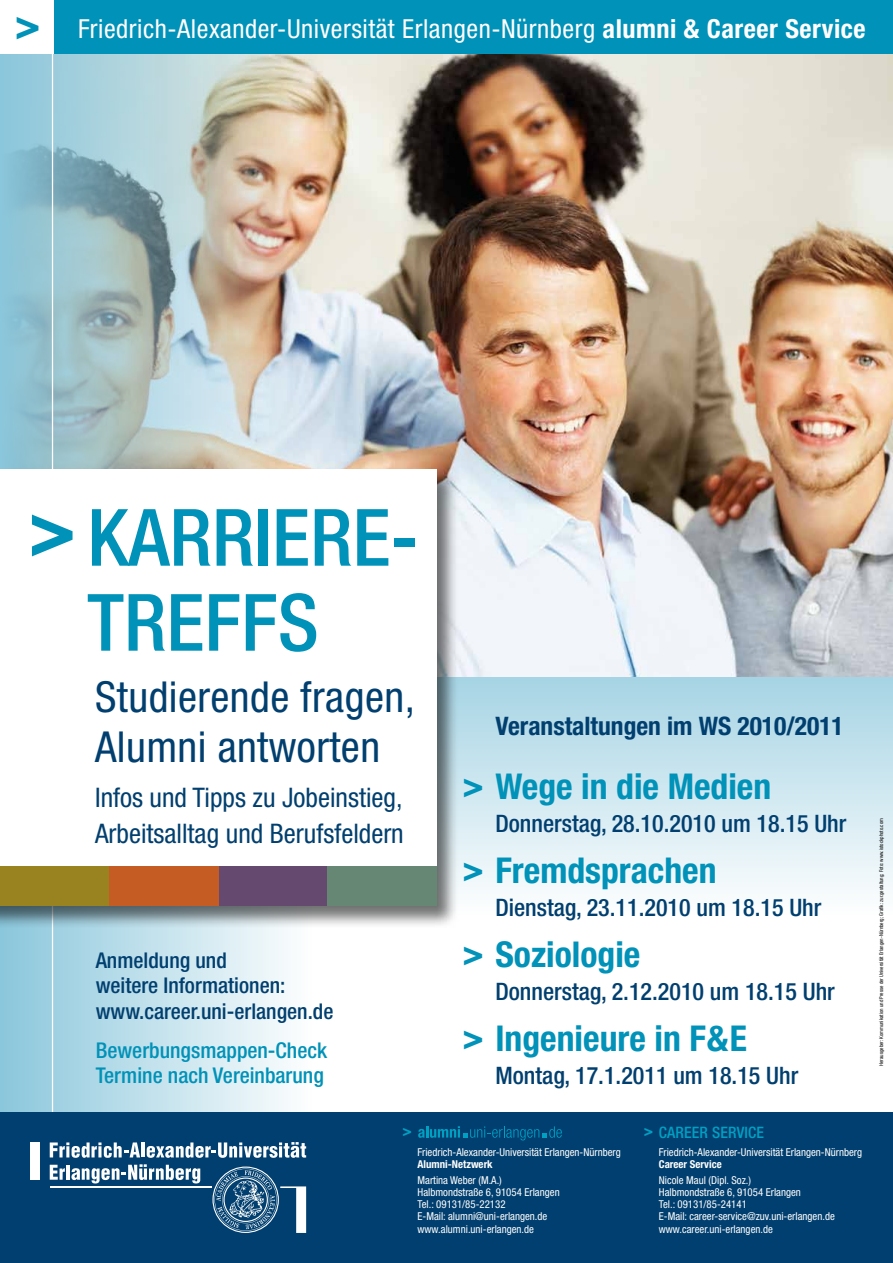
<style>
.page{position:relative;width:893px;height:1263px;background:#fff}
.page>*{position:absolute;margin:0;border:0;box-sizing:border-box;transform-origin:0 0}
.t1{font:500 condensed 79.12px/85px "Helvetica Neue";color:#0092b8;text-align:center}
.t2{font:700 condensed 42.9px "Helvetica Neue";color:#0092b8}
.t3{font:condensed 42.75px/49.5px "Helvetica Neue";letter-spacing:.01em;color:#003f6f}
.t4{font:700 condensed 35.62px "Helvetica Neue";color:#0092b8}
.t5{font:condensed 27px/36px "Helvetica Neue";color:#003f6f}
.t6{font:condensed 26.25px "Helvetica Neue";letter-spacing:.02em;color:#fff}
.t7{font:700 condensed 25.5px "Helvetica Neue";color:#003f6f}
.t8{font:500 condensed 24.08px "Helvetica Neue";color:#003f6f}
.t9{font:500 condensed 21.75px/25.5px "Helvetica Neue";color:#003f6f}
.t10{font:500 condensed 21.75px/25.5px "Helvetica Neue";color:#0092b8}
.t11{font:500 condensed 15.75px "Helvetica Neue";color:#00a0c3}
.t12{font:700 condensed 15.75px "Helvetica Neue";color:#00a0c3}
.t13{font:condensed 10.88px/12.1px "Helvetica Neue";color:#fff}
.t14{font:700 condensed 10.88px "Helvetica Neue";color:#fff}
.t15{font:condensed 5.25px "Helvetica Neue";color:#000}
.s1{font-weight:700}
.s2{font-weight:700;font-size:80.25px}
</style>
<div class="page">
<svg style="left:458px;top:676px;width:435px;height:217px;background:#cde6ef"></svg>
<img style="left:311px;top:53px;width:582px;height:623px">
<img style="left:0;top:53px;width:311px;height:1059px">
<div style="left:53px;top:0;width:840px;height:53px;background:#0092b8"></div>
<hr style="left:52px;top:0;width:1px;height:1199px;background:#fff">
<div style="left:0;top:467px;width:458px;height:461px;background:#000;opacity:.55"></div>
<div style="left:0;top:469px;width:436px;height:437px;background:#fff"></div>
<div style="left:0;top:866px;width:109px;height:40px;background:#998220"></div>
<div style="left:218px;top:866px;width:109px;height:40px;background:#65496f"></div>
<div style="left:327px;top:866px;width:109px;height:40px;background:#658774"></div>
<div style="left:109px;top:866px;width:109px;height:40px;background:#c45c23"></div>
<div style="left:0;top:1112px;width:893px;height:151px;background:#003f6f"></div>
<hr style="left:50px;top:1186px;width:161px;height:2px;background:#fff">
<div style="left:30px;top:1142px;width:10px;height:38px;background:#fff"></div>
<svg style="left:50px;top:1142px;width:90px;height:16px"></svg>
<hr style="left:142px;top:1142px;width:3px;height:15px;background:#fff">
<svg style="left:147px;top:1142px;width:159px;height:16px"></svg>
<svg style="left:50px;top:1165px;width:15px;height:15px"></svg>
<hr style="left:66px;top:1165px;width:4px;height:15px;background:#fff">
<svg style="left:71px;top:1164px;width:129px;height:19px"></svg>
<svg style="left:212px;top:1166px;width:94px;height:67px"></svg>
<svg style="left:418px;top:1126px;width:144px;height:14px"></svg>
<h2 class="t2" style="left:15px;top:-2px;width:27px">&gt;</h2>
<h3 class="t6" style="left:78px;top:14px;width:789px">Friedrich-Alexander-Universität Erlangen-Nürnberg <span class="s1">alumni &amp; Career Service</span></h3>
<h1 class="t1" style="left:28px;top:494px;width:392px"><span class="s2">&gt;</span>KARRIERE-<br>TREFFS</h1>
<h3 class="t3" style="left:95px;top:672px;width:321px">Studierende fragen,<br>Alumni antworten</h3>
<h3 class="t5" style="left:95px;top:779px;width:310px">Infos und Tipps zu Jobeinstieg,<br>Arbeitsalltag und Berufsfeldern</h3>
<h3 class="t9" style="left:96px;top:947px;width:239px">Anmeldung und<br>weitere Informationen: www.career.uni-erlangen.de</h3>
<h3 class="t10" style="left:96px;top:1037px;width:233px">Bewerbungsmappen-Check<br>Termine nach Vereinbarung</h3>
<h3 class="t7" style="left:495px;top:710px;width:350px">Veranstaltungen im WS 2010/2011</h3>
<h3 class="t4" style="left:462px;top:765px;width:310px">&gt; Wege in die Medien</h3>
<h3 class="t8" style="left:495px;top:809px;width:352px">Donnerstag, 28.10.2010 um 18.15 Uhr</h3>
<h3 class="t4" style="left:462px;top:849px;width:256px">&gt; Fremdsprachen</h3>
<h3 class="t8" style="left:495px;top:893px;width:327px">Dienstag, 23.11.2010 um 18.15 Uhr</h3>
<h3 class="t4" style="left:462px;top:932px;width:180px">&gt; Soziologie</h3>
<h3 class="t8" style="left:495px;top:977px;width:341px">Donnerstag, 2.12.2010 um 18.15 Uhr</h3>
<h3 class="t4" style="left:462px;top:1016px;width:286px">&gt; Ingenieure in F&amp;E</h3>
<h3 class="t8" style="left:495px;top:1060px;width:304px">Montag, 17.1.2011 um 18.15 Uhr</h3>
<h3 class="t12" style="left:402px;top:1121px;width:11px">&gt;</h3>
<p class="t13" style="left:418px;top:1145px;width:205px">Friedrich-Alexander-Universität Erlangen-Nürnberg</p>
<p class="t14" style="left:418px;top:1157px;width:77px">Alumni-Netzwerk</p>
<p class="t13" style="left:418px;top:1173px;width:144px">Martina Weber (M.A.)<br>Halbmondstraße 6, 91054 Erlangen<br>Tel.: 09131/85-22132<br>E-Mail: alumni@uni-erlangen.de</p>
<p class="t13" style="left:418px;top:1223px;width:118px">www.alumni.uni-erlangen.de</p>
<h3 class="t11" style="left:644px;top:1123px;width:33px"><span class="s1">&gt;</span> Career</h3>
<h3 class="t11" style="left:712px;top:1123px;width:17px">Service</h3>
<p class="t13" style="left:659px;top:1146px;width:205px">Friedrich-Alexander-Universität Erlangen-Nürnberg</p>
<p class="t14" style="left:659px;top:1157px;width:64px">Career Service</p>
<p class="t13" style="left:659px;top:1174px;width:177px">Nicole Maul (Dipl. Soz.)<br>Halbmondstraße 6, 91054 Erlangen<br>Tel.: 09131/85-24141<br>E-Mail: career-service@zuv.uni-erlangen.de</p>
<p class="t13" style="left:659px;top:1223px;width:116px">www.career.uni-erlangen.de</p>
<p class="t15" style="left:878px;top:1066px;width:249px;rotate:-90deg">Herausgeber: Kommunikation und Presse der Universität Erlangen-Nürnberg; Grafik: zur.gestaltung; Foto: www.istockphoto.com</p>
</div>
